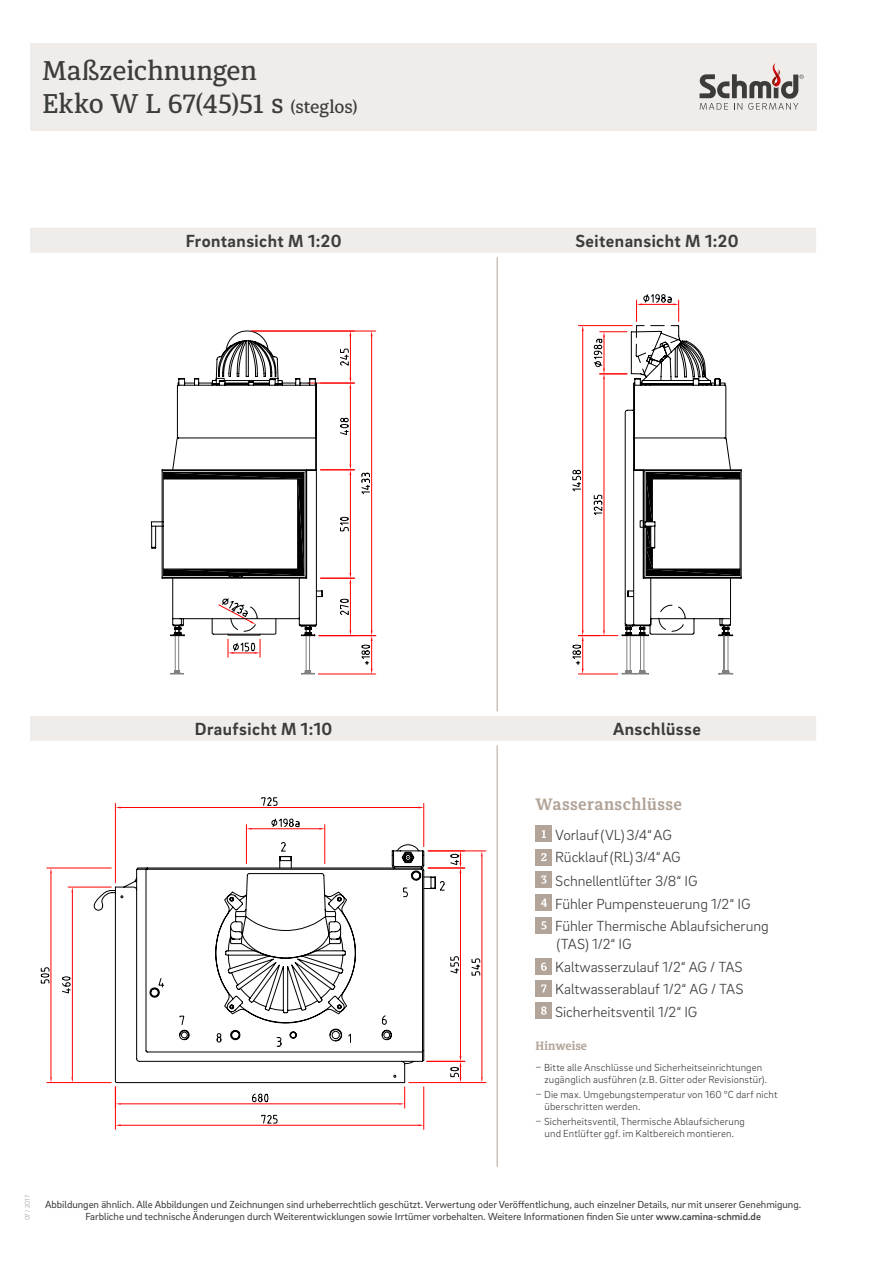
<style>
.page{position:relative;width:893px;height:1263px;background:#fff}
.page>*{position:absolute;margin:0;border:0;box-sizing:border-box;transform-origin:0 0}
.t1{font:500 27px "Diaria Pro";letter-spacing:-.01em;color:#3c3c3b}
.t2{font:700 18px "Brix Sans";letter-spacing:.025em;color:#3c3c3b}
.t3{font:700 16.5px "Diaria Pro";letter-spacing:.025em;color:#b2a499}
.t4{font:300 15px/22.5px "Brix Sans";letter-spacing:-.005em;color:#3c3c3b}
.t5{font:700 12px "Diaria Pro";color:#b2a499}
.t6{font:10.5px/12.6px "Brix Sans";color:#3c3c3b;text-align:center}
.t7{font:300 10.5px/12px "Brix Sans";letter-spacing:.01em;color:#3c3c3b}
.t8{font:300 6.75px "Brix Sans";color:#9d9d9c}
.s1{font-size:18px}
.s2{font-weight:500}
</style>
<div class="page">
<hr style="left:497px;top:253px;width:1px;height:914px;background:#b2a499">
<div style="left:536px;top:826px;width:16px;height:16px;background:#b2a499"></div>
<svg style="left:542px;top:830px;width:4px;height:8px"></svg>
<div style="left:536px;top:849px;width:16px;height:16px;background:#b2a499"></div>
<svg style="left:541px;top:853px;width:6px;height:8px"></svg>
<div style="left:536px;top:871px;width:16px;height:17px;background:#b2a499"></div>
<svg style="left:541px;top:875px;width:6px;height:8px"></svg>
<div style="left:536px;top:894px;width:16px;height:17px;background:#b2a499"></div>
<svg style="left:541px;top:899px;width:6px;height:7px"></svg>
<div style="left:536px;top:917px;width:16px;height:17px;background:#b2a499"></div>
<svg style="left:541px;top:921px;width:5px;height:8px"></svg>
<div style="left:536px;top:958px;width:16px;height:17px;background:#b2a499"></div>
<svg style="left:541px;top:962px;width:6px;height:9px"></svg>
<div style="left:536px;top:980px;width:16px;height:17px;background:#b2a499"></div>
<svg style="left:541px;top:984px;width:5px;height:8px"></svg>
<div style="left:536px;top:1002px;width:16px;height:17px;background:#b2a499"></div>
<svg style="left:541px;top:1006px;width:6px;height:9px"></svg>
<div style="left:26px;top:223px;width:795px;height:34px;background:#efecea;border:4px solid #fff"></div>
<div style="left:26px;top:711px;width:795px;height:34px;background:#efecea;border:4px solid #fff"></div>
<div style="left:30px;top:43px;width:786px;height:87px;background:#efecea"></div>
<svg style="left:700px;top:63px;width:104px;height:47px"></svg>
<hr style="left:251px;top:331px;width:125px;height:1px;background:#f00">
<hr style="left:319px;top:635px;width:57px;height:1px;background:#f00">
<hr style="left:318px;top:674px;width:58px;height:1px;background:#f00">
<svg style="left:151px;top:330px;width:222px;height:345px"></svg>
<svg style="left:572px;top:294px;width:170px;height:381px"></svg>
<hr style="left:121px;top:1125px;width:298px;height:1px;background:#f00">
<hr style="left:423px;top:1087px;width:1px;height:42px;background:#f00">
<hr style="left:115px;top:1087px;width:1px;height:42px;background:#f00">
<svg style="left:261px;top:1114px;width:17px;height:10px"></svg>
<hr style="left:51px;top:873px;width:1px;height:204px;background:#f00">
<hr style="left:47px;top:868px;width:64px;height:1px;background:#f00">
<svg style="left:40px;top:967px;width:10px;height:17px"></svg>
<hr style="left:481px;top:856px;width:1px;height:221px;background:#f00">
<hr style="left:428px;top:850px;width:58px;height:1px;background:#f00">
<svg style="left:471px;top:958px;width:9px;height:18px"></svg>
<hr style="left:409px;top:1082px;width:56px;height:1px;background:#f00">
<hr style="left:460px;top:873px;width:1px;height:183px;background:#f00">
<hr style="left:427px;top:1061px;width:38px;height:1px;background:#f00">
<svg style="left:450px;top:1056px;width:36px;height:27px"></svg>
<svg style="left:450px;top:956px;width:9px;height:18px"></svg>
<hr style="left:428px;top:868px;width:37px;height:1px;background:#f00">
<svg style="left:450px;top:851px;width:11px;height:22px"></svg>
<hr style="left:121px;top:807px;width:298px;height:1px;background:#f00">
<hr style="left:423px;top:803px;width:1px;height:43px;background:#f00">
<hr style="left:115px;top:803px;width:1px;height:80px;background:#f00">
<svg style="left:261px;top:797px;width:17px;height:9px"></svg>
<hr style="left:252px;top:828px;width:67px;height:1px;background:#f00">
<hr style="left:324px;top:825px;width:1px;height:39px;background:#f00">
<hr style="left:246px;top:825px;width:1px;height:39px;background:#f00">
<svg style="left:271px;top:818px;width:29px;height:10px"></svg>
<hr style="left:72px;top:892px;width:1px;height:185px;background:#f00">
<hr style="left:68px;top:1082px;width:43px;height:1px;background:#f00">
<hr style="left:68px;top:887px;width:43px;height:1px;background:#f00">
<svg style="left:47px;top:1077px;width:26px;height:6px"></svg>
<svg style="left:62px;top:976px;width:9px;height:18px"></svg>
<hr style="left:121px;top:1103px;width:278px;height:1px;background:#f00">
<svg style="left:399px;top:1103px;width:6px;height:5px"></svg>
<svg style="left:93px;top:844px;width:332px;height:259px"></svg>
<h1 class="t1" style="left:43px;top:55px;width:216px">Maßzeichnungen</h1>
<h1 class="t1" style="left:43px;top:87px;width:317px">Ekko W L 67(45)51 s <span class="s1">(steglos)</span></h1>
<h2 class="t2" style="left:186px;top:229px;width:157px">Frontansicht M 1:20</h2>
<h2 class="t2" style="left:575px;top:229px;width:165px">Seitenansicht M 1:20</h2>
<h2 class="t2" style="left:195px;top:717px;width:139px">Draufsicht M 1:10</h2>
<h2 class="t2" style="left:613px;top:717px;width:89px">Anschlüsse</h2>
<h3 class="t3" style="left:536px;top:794px;width:148px">Wasseranschlüsse</h3>
<h3 class="t4" style="left:555px;top:823px;width:127px">Vorlauf(VL)3/4“AG<br>Rücklauf(RL)3/4“AG</h3>
<h3 class="t4" style="left:555px;top:869px;width:215px">Schnellentlüfter 3/8“ IG<br>Fühler Pumpensteuerung 1/2“ IG<br>Fühler Thermische Ablaufsicherung</h3>
<h3 class="t4" style="left:555px;top:932px;width:190px">(TAS) 1/2“ IG<br>Kaltwasserzulauf 1/2“ AG / TAS<br>Kaltwasserablauf 1/2“ AG / TAS<br>Sicherheitsventil 1/2“ IG</h3>
<p class="t5" style="left:536px;top:1038px;width:53px">Hinweise</p>
<p class="t7" style="left:545px;top:1061px;width:224px;text-indent:-9px">– Bitte alle Anschlüsse und Sicherheitseinrichtungen zugänglich ausführen (z.B. Gitter oder Revisionstür).</p>
<p class="t7" style="left:545px;top:1088px;width:235px;text-indent:-9px">– Die max. Umgebungstemperatur von 160 °C darf nicht überschritten werden.</p>
<p class="t7" style="left:536px;top:1115px;width:211px;text-align:center">– Sicherheitsventil, Thermische Ablaufsicherung und Entlüfter ggf. im Kaltbereich montieren.</p>
<p class="t8" style="left:23px;top:1220px;width:27px;rotate:-90deg">07 / 2017</p>
<p class="t6" style="left:45px;top:1197px;width:758px">Abbildungen ähnlich. Alle Abbildungen und Zeichnungen sind urheberrechtlich geschützt. Verwertung oder Veröffentlichung, auch einzelner Details, nur mit unserer Genehmigung.<br>Farbliche und technische Änderungen durch Weiterentwicklungen sowie Irrtümer vorbehalten. Weitere Informationen finden Sie unter <span class="s2">www.camina-schmid.de</span></p>
</div>
